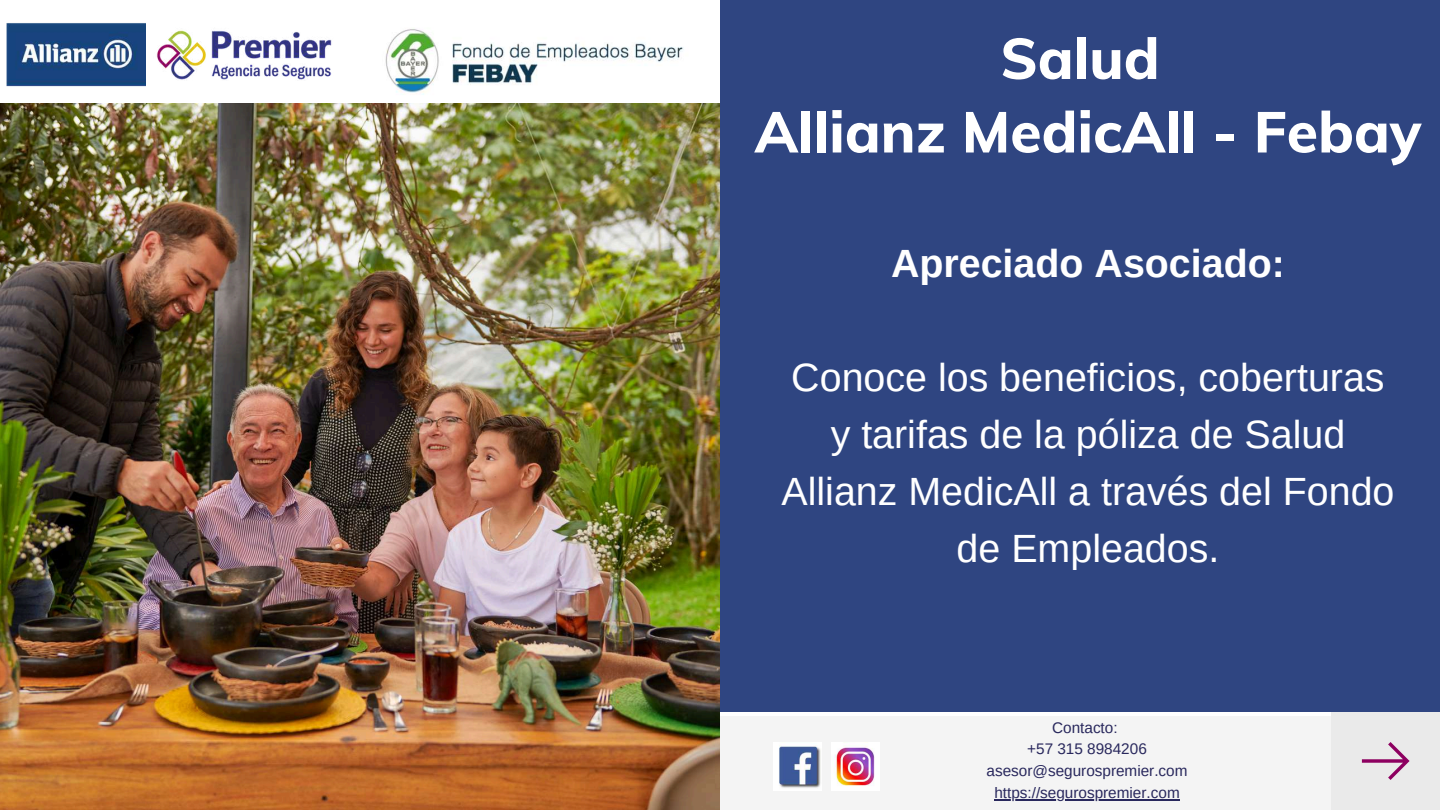
<style>
.page{position:relative;width:1440px;height:810px;background:#fff}
.page>*{position:absolute;margin:0;border:0;box-sizing:border-box;transform-origin:0 0}
.t1{font:800 57px/73.5px "Muli";color:#fff;text-align:center}
.t2{font:39.4px/57px "Arimo";color:#fff;text-align:center}
.t3{font:700 39.4px "Arimo";color:#fff}
.t4{font:15.3px/21.8px "Arimo";color:#29285d;text-align:center}
</style>
<div class="page">
<div style="left:720px;top:0;width:720px;height:712px;background:#2f4581"></div>
<div style="left:670px;top:716px;width:770px;height:94px;background:#f4f4f4"></div>
<div style="left:1331px;top:712px;width:109px;height:98px;background:#eaeaea"></div>
<svg style="left:1362px;top:742px;width:48px;height:38px"></svg>
<img style="left:0;top:104px;width:720px;height:706px">
<img style="left:157px;top:30px;width:175px;height:50px">
<img style="left:7px;top:23px;width:138px;height:64px">
<img style="left:773px;top:743px;width:48px;height:48px">
<img style="left:832px;top:743px;width:48px;height:47px">
<img style="left:385px;top:29px;width:299px;height:66px">
<hr style="left:994px;top:799px;width:186px;height:2px;background:#29285d">
<h1 class="t1" style="left:755px;top:21px;width:668px">Salud<br>Allianz MedicAll - Febay</h1>
<p class="t3" style="left:891px;top:241px;width:395px">Apreciado Asociado:</p>
<p class="t2" style="left:782px;top:349px;width:614px">Conoce los beneficios, coberturas y tarifas de la póliza de Salud<br>Allianz MedicAll a través del Fondo de Empleados.</p>
<p class="t4" style="left:987px;top:716px;width:202px">Contacto:<br>+57 315 8984206 asesor@segurospremier.com https://segurospremier.com</p>
</div>
